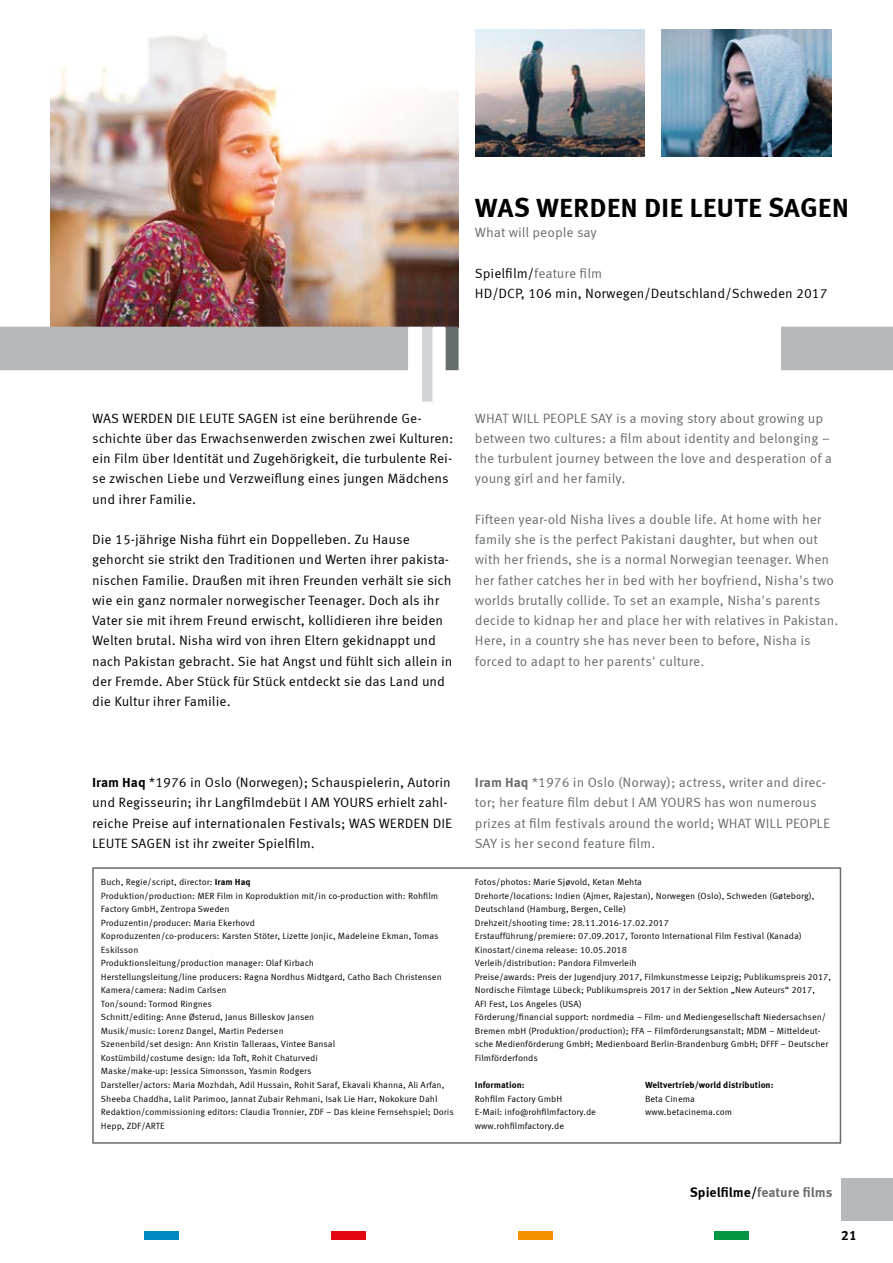
<style>
.page{position:relative;width:893px;height:1263px;background:#fff}
.page>*{position:absolute;margin:0;border:0;box-sizing:border-box;transform-origin:0 0}
.t1{font:700 27px "Meta Correspondence";color:#000}
.t2{font:13.5px/20.2px "Meta Correspondence";color:#000}
.t3{font:13.5px/20.2px "Meta Correspondence";color:#676c6e}
.t4{font:700 13.5px "Meta Correspondence";color:#676c6e}
.t5{font:700 13.5px "Meta Correspondence";color:#000}
.t6{font:9px/13.5px "Meta Correspondence";color:#000}
.t7{font:700 9px "Meta Correspondence";color:#000}
.s1{color:#676c6e}
.s2{font-weight:700}
.s3{color:#000}
</style>
<div class="page">
<img style="left:475px;top:29px;width:170px;height:128px">
<img style="left:50px;top:34px;width:408px;height:293px">
<img style="left:662px;top:29px;width:169px;height:128px">
<div style="left:781px;top:327px;width:112px;height:43px;background:#b5b9bc"></div>
<div style="left:92px;top:867px;width:749px;height:277px;border:2px solid #676c6e"></div>
<svg style="left:0;top:327px;width:459px;height:75px"></svg>
<div style="left:332px;top:1231px;width:34px;height:8px;background:#e30613"></div>
<div style="left:714px;top:1231px;width:34px;height:8px;background:#009641"></div>
<div style="left:145px;top:1231px;width:34px;height:8px;background:#0088c2"></div>
<div style="left:519px;top:1231px;width:34px;height:8px;background:#f39200"></div>
<div style="left:841px;top:1178px;width:52px;height:42px;background:#b5b9bc"></div>
<h1 class="t1" style="left:475px;top:192px;width:376px">WAS WERDEN DIE LEUTE SAGEN</h1>
<h2 class="t3" style="left:475px;top:222px;width:124px">What will people say</h2>
<h2 class="t2" style="left:475px;top:263px;width:354px">Spielfilm/<span class="s1">feature film<br></span>HD/DCP, 106 min, Norwegen/Deutschland/Schweden 2017</h2>
<p class="t2" style="left:92px;top:408px;width:363px">WAS WERDEN DIE LEUTE SAGEN ist eine berührende Ge&shy;schichte über das Erwachsenwerden zwischen zwei Kulturen: ein Film über Identität und Zugehörigkeit, die turbulente Rei&shy;se zwischen Liebe und Verzweiflung eines jungen Mädchens und ihrer Familie.</p>
<p class="t2" style="left:92px;top:529px;width:362px">Die 15-jährige Nisha führt ein Doppelleben. Zu Hause gehorcht sie strikt den Traditionen und Werten ihrer pakista&shy;nischen Familie. Draußen mit ihren Freunden verhält sie sich wie ein ganz normaler norwegischer Teenager. Doch als ihr Vater sie mit ihrem Freund erwischt, kollidieren ihre beiden Welten brutal. Nisha wird von ihren Eltern gekidnappt und nach Pakistan gebracht. Sie hat Angst und fühlt sich allein in der Fremde. Aber Stück für Stück entdeckt sie das Land und die Kultur ihrer Familie.</p>
<h2 class="t3" style="left:475px;top:408px;width:359px">WHAT WILL PEOPLE SAY is a moving story about growing up between two cultures: a film about identity and belonging – the turbulent journey between the love and desperation of a young girl and her family.</h2>
<p class="t3" style="left:475px;top:509px;width:365px">Fifteen year-old Nisha lives a double life. At home with her family she is the perfect Pakistani daughter, but when out with her friends, she is a normal Norwegian teenager. When her father catches her in bed with her boyfriend, Nisha's two worlds brutally collide. To set an example, Nisha's parents decide to kidnap her and place her with relatives in Pakistan.<br>Here, in a country she has never been to before, Nisha is forced to adapt to her parents' culture.</p>
<h2 class="t2" style="left:92px;top:772px;width:362px"><span class="s2">Iram Haq</span> *1976 in Oslo (Norwegen); Schauspielerin, Autorin und Regisseurin; ihr Langfilmdebüt I AM YOURS erhielt zahl&shy;reiche Preise auf internationalen Festivals; WAS WERDEN DIE LEUTE SAGEN ist ihr zweiter Spielfilm.</h2>
<h2 class="t3" style="left:475px;top:772px;width:357px"><span class="s2">Iram Haq</span> *1976 in Oslo (Norway); actress, writer and direc&shy;tor; her feature film debut I AM YOURS has won numerous prizes at film festivals around the world; WHAT WILL PEOPLE SAY is her second feature film.</h2>
<p class="t6" style="left:101px;top:875px;width:354px">Buch, Regie/script, director: <span class="s2">Iram Haq<br></span>Produktion/production: MER Film in Koproduktion mit/in co-production with: Rohfilm Factory GmbH, Zentropa Sweden<br>Produzentin/producer: Maria Ekerhovd<br>Koproduzenten/co-producers: Karsten Stöter, Lizette Jonjic, Madeleine Ekman, Tomas Eskilsson<br>Produktionsleitung/production manager: Olaf Kirbach<br>Herstellungsleitung/line producers: Ragna Nordhus Midtgard, Catho Bach Christensen Kamera/camera: Nadim Carlsen<br>Ton/sound: Tormod Ringnes<br>Schnitt/editing: Anne Østerud, Janus Billeskov Jansen<br>Musik/music: Lorenz Dangel, Martin Pedersen<br>Szenenbild/set design: Ann Kristin Talleraas, Vintee Bansal  <br>Kostümbild/costume design: Ida Toft, Rohit Chaturvedi<br>Maske/make-up: Jessica Simonsson, Yasmin Rodgers<br>Darsteller/actors: Maria Mozhdah, Adil Hussain, Rohit Saraf, Ekavali Khanna, Ali Arfan, Sheeba Chaddha, Lalit Parimoo, Jannat Zubair Rehmani, Isak Lie Harr, Nokokure Dahl Redaktion/commissioning editors: Claudia Tronnier, ZDF – Das kleine Fernsehspiel; Doris Hepp, ZDF/ARTE</p>
<p class="t6" style="left:475px;top:875px;width:358px">Fotos/photos: Marie Sjøvold, Ketan Mehta<br>Drehorte/locations: Indien (Ajmer, Rajestan), Norwegen (Oslo), Schweden (Gøteborg), Deutschland (Hamburg, Bergen, Celle)<br>Drehzeit/shooting time: 28.11.2016-17.02.2017<br>Erstaufführung/premiere: 07.09.2017, Toronto International Film Festival (Kanada)<br>Kinostart/cinema release: 10.05.2018<br>Verleih/distribution: Pandora Filmverleih<br>Preise/awards: Preis der Jugendjury 2017, Filmkunstmesse Leipzig; Publikumspreis 2017, Nordische Filmtage Lübeck; Publikumspreis 2017 in der Sektion „New Auteurs“ 2017,<br>AFI Fest, Los Angeles (USA)<br>Förderung/financial support: nordmedia – Film- und Mediengesellschaft Niedersachsen/ Bremen mbH (Produktion/production); FFA – Filmförderungsanstalt; MDM – Mitteldeut&shy;sche Medienförderung GmbH; Medienboard Berlin-Brandenburg GmbH; DFFF – Deutscher Filmförderfonds</p>
<p class="t7" style="left:475px;top:1079px;width:51px">Information:</p>
<p class="t6" style="left:475px;top:1091px;width:123px">Rohfilm Factory GmbH<br>E-Mail: info@rohfilmfactory.de www.rohfilmfactory.de</p>
<p class="t7" style="left:645px;top:1080px;width:130px">Weltvertrieb/world distribution:</p>
<p class="t6" style="left:645px;top:1092px;width:89px">Beta Cinema www.betacinema.com</p>
<h2 class="t4" style="left:690px;top:1184px;width:144px"><span class="s3">Spielfilme/</span>feature films</h2>
<h2 class="t5" style="left:841px;top:1227px;width:17px">21</h2>
</div>
